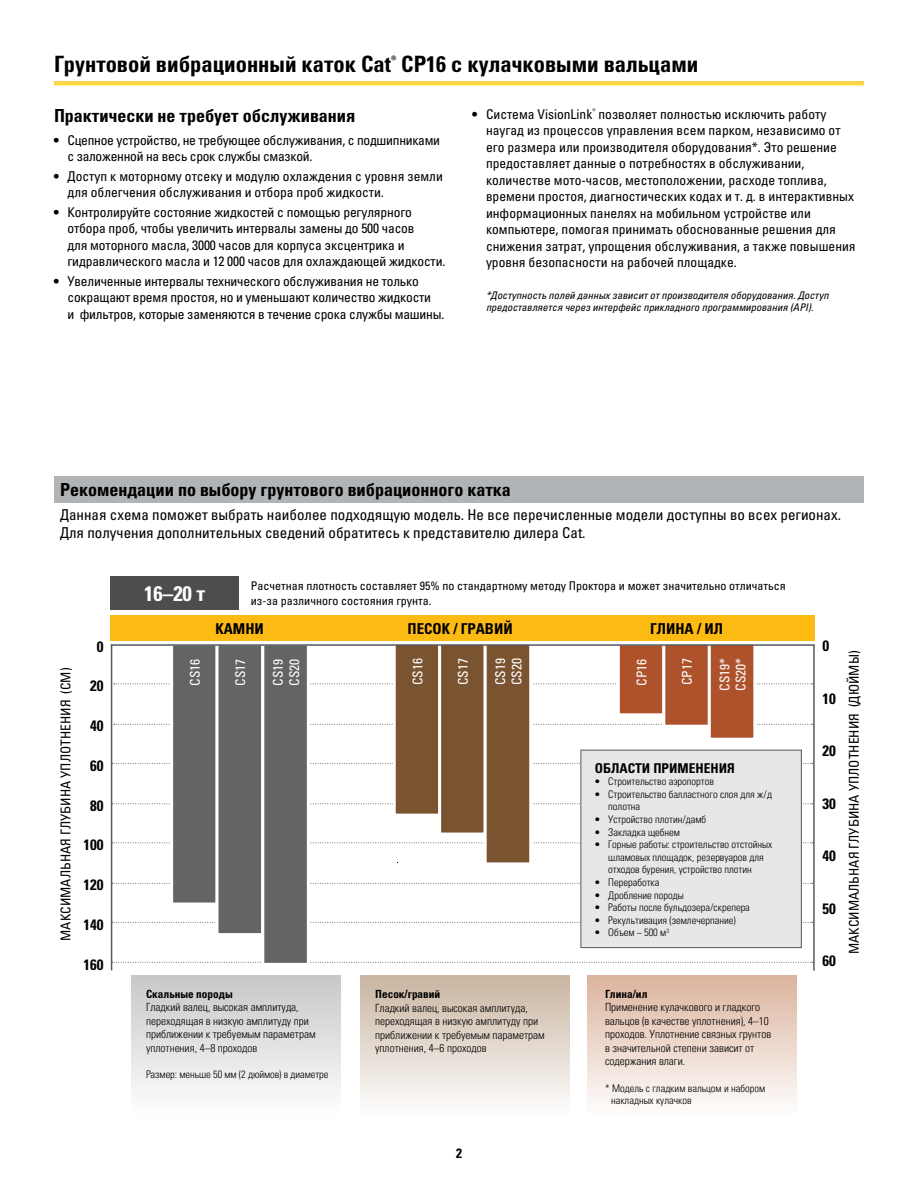
<style>
.page{position:relative;width:918px;height:1188px;background:#fff}
.page>*{position:absolute;margin:0;border:0;box-sizing:border-box;transform-origin:0 0}
.t1{font:22.5px "Univers LTCYR 67 Bold Cond";color:#000}
.t2{font:21px "Univers LTCYR 67 Bold Cond";color:#fff}
.t3{font:18px "Univers LTCYR 67 Bold Cond";color:#000}
.t4{font:condensed 15px/18px "Univers LTCYR 57";color:#000}
.t5{font:15px "Univers LTCYR 67 Bold Cond";color:#000}
.t6{font:condensed 13.5px/16.5px "Univers LTCYR 57";color:#000}
.t7{font:condensed 13.5px/16.5px "Univers LTCYR 57";letter-spacing:-.02em;color:#000}
.t8{font:condensed 13.5px/16.2px "Univers LTCYR 57";letter-spacing:-.01em;color:#fff}
.t9{font:13.5px "Univers LTCYR 67 Bold Cond";color:#000}
.t10{font:condensed 12px/14.4px "Univers LTCYR 57";color:#000}
.t11{font:11.25px/13.5px "Univers LTCYR 47 Light Cond";color:#000}
.t12{font:11.25px "Univers LTCYR 67 Bold Cond";color:#000}
.t13{font:10.5px/12.6px "Univers LTCYR 47 Light Cond";color:#000}
.t14{font:10.5px/12px "Univers LTCYR 57 Condensed Obl";color:#000}
</style>
<div class="page">
<div style="left:54px;top:476px;width:810px;height:26px;background:#b1b4b6"></div>
<svg style="left:114px;top:683px;width:699px;height:1px"></svg>
<svg style="left:114px;top:724px;width:699px;height:1px"></svg>
<svg style="left:112px;top:763px;width:701px;height:1px"></svg>
<svg style="left:112px;top:803px;width:701px;height:1px"></svg>
<svg style="left:112px;top:843px;width:701px;height:1px"></svg>
<svg style="left:112px;top:883px;width:701px;height:1px"></svg>
<svg style="left:112px;top:922px;width:701px;height:1px"></svg>
<svg style="left:112px;top:962px;width:701px;height:1px"></svg>
<hr style="left:111px;top:645px;width:1px;height:325px;background:#58595b">
<hr style="left:813px;top:645px;width:2px;height:326px;background:#58595b">
<div style="left:111px;top:616px;width:703px;height:24px;background:#fdba12"></div>
<div style="left:111px;top:576px;width:128px;height:33px;background:#4d4d4f"></div>
<div style="left:172px;top:644px;width:45px;height:260px;background:#636466"></div>
<div style="left:170px;top:642px;width:49px;height:264px;border:3px solid #fff"></div>
<div style="left:217px;top:644px;width:46px;height:291px;background:#636466"></div>
<div style="left:216px;top:642px;width:48px;height:294px;border:3px solid #fff"></div>
<div style="left:263px;top:644px;width:45px;height:320px;background:#636466"></div>
<div style="left:261px;top:642px;width:49px;height:324px;border:3px solid #fff"></div>
<div style="left:394px;top:643px;width:46px;height:172px;background:#7a5431"></div>
<div style="left:393px;top:642px;width:48px;height:175px;border:3px solid #fff"></div>
<div style="left:440px;top:643px;width:45px;height:191px;background:#7a5431"></div>
<div style="left:438px;top:642px;width:49px;height:194px;border:3px solid #fff"></div>
<div style="left:485px;top:643px;width:46px;height:221px;background:#7a5431"></div>
<div style="left:484px;top:642px;width:48px;height:223px;border:3px solid #fff"></div>
<div style="left:618px;top:644px;width:46px;height:71px;background:#ae522c"></div>
<div style="left:617px;top:642px;width:48px;height:74px;border:3px solid #fff"></div>
<div style="left:664px;top:643px;width:45px;height:83px;background:#ae522c"></div>
<div style="left:662px;top:642px;width:49px;height:86px;border:3px solid #fff"></div>
<div style="left:709px;top:643px;width:46px;height:96px;background:#ae522c"></div>
<div style="left:708px;top:642px;width:48px;height:99px;border:3px solid #fff"></div>
<div style="left:581px;top:750px;width:220px;height:198px;background:#e6e7e8"></div>
<div style="left:581px;top:750px;width:221px;height:198px;border:1px solid #58595b"></div>
<div style="left:360px;top:975px;width:209px;height:140px;background:linear-gradient(to bottom,#c8b4a0,#fdfdfc)"></div>
<div style="left:587px;top:975px;width:210px;height:140px;background:linear-gradient(to bottom,#dbb39d,#fefdfc)"></div>
<div style="left:131px;top:975px;width:209px;height:140px;background:linear-gradient(to bottom,#c6c7c9,#fdfdfd)"></div>
<hr style="left:111px;top:644px;width:704px;height:2px;background:#58595b">
<h1 class="t1" style="left:54px;top:50px;width:646px">Грунтовой вибрационный каток Cat<sup>®</sup> CP16 с кулачковыми вальцами</h1>
<h3 class="t3" style="left:54px;top:105px;width:303px">Практически не требует обслуживания</h3>
<p class="t7" style="left:68px;top:131px;width:374px;text-indent:-14px">• Сцепное устройство, не требующее обслуживания, с подшипниками с заложенной на весь срок службы смазкой.</p>
<p class="t6" style="left:68px;top:168px;width:377px;text-indent:-14px">• Доступ к моторному отсеку и модулю охлаждения с уровня земли для облегчения обслуживания и отбора проб жидкости.</p>
<p class="t6" style="left:68px;top:204px;width:379px;text-indent:-14px">• Контролируйте состояние жидкостей с помощью регулярного отбора проб, чтобы увеличить интервалы замены до 500 часов<br>для моторного масла, 3000 часов для корпуса эксцентрика и гидравлического масла и 12 000 часов для охлаждающей жидкости.</p>
<p class="t6" style="left:68px;top:273px;width:378px;text-indent:-14px">• Увеличенные интервалы технического обслуживания не только сокращают время простоя, но и уменьшают количество жидкости<br>и фильтров, которые заменяются в течение срока службы машины.</p>
<p class="t6" style="left:486px;top:105px;width:371px;text-indent:-14px">• Система VisionLink<sup>®</sup> позволяет полностью исключить работу наугад из процессов управления всем парком, независимо от его размера или производителя оборудования*. Это решение предоставляет данные о потребностях в обслуживании, количестве мото-часов, местоположении, расходе топлива, времени простоя, диагностических кодах и т. д. в интерактивных информационных панелях на мобильном устройстве или компьютере, помогая принимать обоснованные решения для снижения затрат, упрощения обслуживания, а также повышения уровня безопасности на рабочей площадке.</p>
<p class="t14" style="left:486px;top:288px;width:344px">*Доступность полей данных зависит от производителя оборудования. Доступ предоставляется через интерфейс прикладного программирования (API).</p>
<h3 class="t3" style="left:60px;top:479px;width:452px">Рекомендации по выбору грунтового вибрационного катка</h3>
<p class="t4" style="left:60px;top:505px;width:783px">Данная схема поможет выбрать наиболее подходящую модель. Не все перечисленные модели доступны во всех регионах.<br>Для получения дополнительных сведений обратитесь к представителю дилера Cat.</p>
<p class="t6" style="left:57px;top:941px;width:275px;rotate:-90deg">МАКСИМАЛЬНАЯ ГЛУБИНА УПЛОТНЕНИЯ (СМ)</p>
<p class="t5" style="left:97px;top:637px;width:8px">0</p>
<p class="t5" style="left:90px;top:677px;width:15px">20</p>
<p class="t5" style="left:90px;top:717px;width:15px">40</p>
<p class="t5" style="left:90px;top:756px;width:15px">60</p>
<p class="t5" style="left:90px;top:796px;width:15px">80</p>
<p class="t5" style="left:84px;top:836px;width:21px">100</p>
<p class="t5" style="left:84px;top:876px;width:21px">120</p>
<p class="t5" style="left:84px;top:915px;width:21px">140</p>
<p class="t5" style="left:84px;top:955px;width:21px">160</p>
<h2 class="t2" style="left:144px;top:581px;width:63px">16–20 т</h2>
<p class="t10" style="left:251px;top:579px;width:536px">Расчетная плотность составляет 95% по стандартному методу Проктора и может значительно отличаться из-за различного состояния грунта.</p>
<p class="t5" style="left:215px;top:619px;width:50px">КАМНИ</p>
<p class="t5" style="left:408px;top:619px;width:107px">ПЕСОК / ГРАВИЙ</p>
<p class="t5" style="left:650px;top:619px;width:75px">ГЛИНА / ИЛ</p>
<p class="t8" style="left:187px;top:686px;width:28px;rotate:-90deg">CS16</p>
<p class="t8" style="left:232px;top:686px;width:28px;rotate:-90deg">CS17</p>
<p class="t8" style="left:270px;top:686px;width:28px;rotate:-90deg">CS19<br>CS20</p>
<p class="t8" style="left:409px;top:685px;width:28px;rotate:-90deg">CS16</p>
<p class="t8" style="left:455px;top:685px;width:28px;rotate:-90deg">CS17</p>
<p class="t8" style="left:492px;top:685px;width:28px;rotate:-90deg">CS19<br>CS20</p>
<p class="t8" style="left:633px;top:686px;width:28px;rotate:-90deg">CP16</p>
<p class="t8" style="left:679px;top:685px;width:28px;rotate:-90deg">CP17</p>
<p class="t8" style="left:716px;top:691px;width:34px;rotate:-90deg">CS19*<br>CS20*</p>
<p class="t12" style="left:146px;top:987px;width:88px">Скальные породы</p>
<p class="t11" style="left:146px;top:1000px;width:171px">Гладкий валец, высокая амплитуда, переходящая в низкую амплитуду при приближении к требуемым параметрам уплотнения, 4–8 проходов</p>
<p class="t13" style="left:146px;top:1067px;width:184px">Размер: меньше 50 мм (2 дюймов) в диаметре</p>
<p class="t12" style="left:375px;top:987px;width:67px">Песок/гравий</p>
<p class="t11" style="left:375px;top:1000px;width:171px">Гладкий валец, высокая амплитуда, переходящая в низкую амплитуду при приближении к требуемым параметрам уплотнения, 4–6 проходов</p>
<p class="t9" style="left:456px;top:1145px;width:7px">2</p>
<p class="t9" style="left:595px;top:760px;width:142px">ОБЛАСТИ ПРИМЕНЕНИЯ</p>
<p class="t13" style="left:595px;top:775px;width:121px">• Строительство аэропортов</p>
<p class="t13" style="left:608px;top:787px;width:165px;text-indent:-14px">• Строительство балластного слоя для ж/д полотна</p>
<p class="t13" style="left:595px;top:813px;width:113px">• Устройство плотин/дамб</p>
<p class="t13" style="left:595px;top:825px;width:87px">• Закладка щебнем</p>
<p class="t13" style="left:608px;top:838px;width:165px;text-indent:-14px">• Горные работы: строительство отстойных шламовых площадок, резервуаров для отходов бурения, устройство плотин</p>
<p class="t13" style="left:595px;top:876px;width:66px">• Переработка</p>
<p class="t13" style="left:595px;top:888px;width:90px">• Дробление породы</p>
<p class="t13" style="left:595px;top:901px;width:157px">• Работы после бульдозера/скрепера</p>
<p class="t13" style="left:595px;top:913px;width:143px">• Рекультивация (землечерпание)</p>
<p class="t13" style="left:595px;top:926px;width:76px">• Объем ~ 500 м<sup>3</sup></p>
<p class="t12" style="left:605px;top:987px;width:44px">Глина/ил</p>
<p class="t11" style="left:605px;top:1000px;width:168px">Применение кулачкового и гладкого вальцов (в качестве уплотнения), 4–10 проходов. Уплотнение связных грунтов в значительной степени зависит от содержания влаги.</p>
<p class="t13" style="left:611px;top:1081px;width:156px;text-indent:-6px">* Модель с гладким вальцом и набором накладных кулачков</p>
<p class="t5" style="left:822px;top:637px;width:8px">0</p>
<p class="t5" style="left:822px;top:689px;width:15px">10</p>
<p class="t5" style="left:822px;top:742px;width:15px">20</p>
<p class="t5" style="left:822px;top:794px;width:15px">30</p>
<p class="t5" style="left:822px;top:847px;width:15px">40</p>
<p class="t5" style="left:822px;top:899px;width:15px">50</p>
<p class="t5" style="left:822px;top:952px;width:15px">60</p>
<p class="t6" style="left:846px;top:954px;width:305px;rotate:-90deg">МАКСИМАЛЬНАЯ ГЛУБИНА УПЛОТНЕНИЯ (ДЮЙМЫ)</p>
</div>
